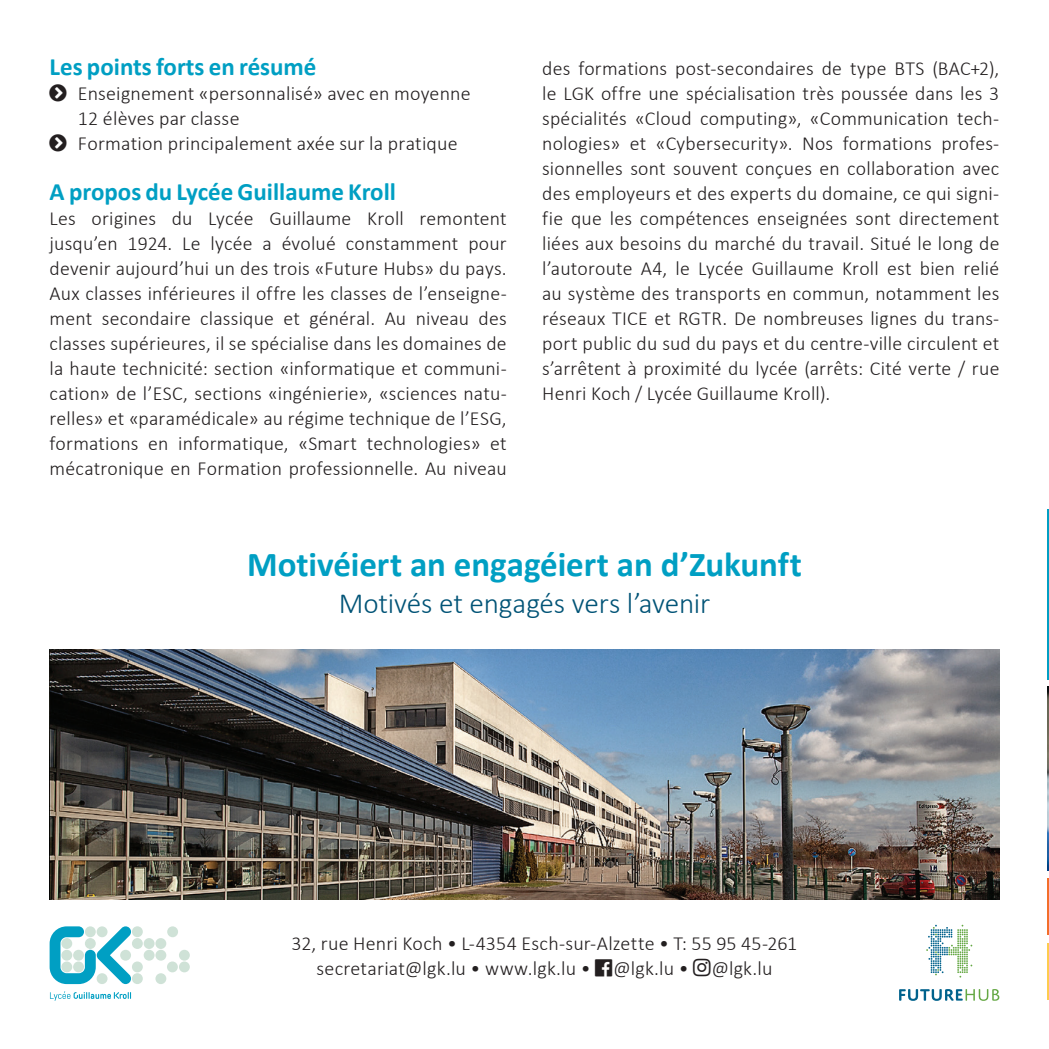
<style>
.page{position:relative;width:1049px;height:1049px;background:#fff}
.page>*{position:absolute;margin:0;border:0;box-sizing:border-box;transform-origin:0 0}
.t1{font:700 35px "Calibri";letter-spacing:-.005em;color:#009fc3}
.t2{font:300 29.25px "Calibri";letter-spacing:-.01em;color:#005376}
.t3{font:700 25px "Calibri";color:#009fc3}
.t4{font:300 20px/25px "Calibri";letter-spacing:.01em;color:#231f20;text-align:justify}
</style>
<div class="page">
<div style="left:132px;top:926px;width:11px;height:11px;background:#cfe2d7;border-radius:50%"></div>
<div style="left:132px;top:961px;width:11px;height:11px;background:#cfe2d7;border-radius:50%"></div>
<div style="left:132px;top:938px;width:11px;height:11px;background:#cfe2d7;border-radius:50%"></div>
<div style="left:132px;top:973px;width:11px;height:11px;background:#cfe2d7;border-radius:50%"></div>
<div style="left:144px;top:950px;width:11px;height:11px;background:#cfe2d7;border-radius:50%"></div>
<div style="left:179px;top:961px;width:11px;height:11px;background:#cfe2d7;border-radius:50%"></div>
<div style="left:144px;top:938px;width:11px;height:11px;background:#cfe2d7;border-radius:50%"></div>
<div style="left:155px;top:950px;width:11px;height:11px;background:#cfe2d7;border-radius:50%"></div>
<div style="left:155px;top:973px;width:11px;height:11px;background:#cfe2d7;border-radius:50%"></div>
<div style="left:155px;top:938px;width:11px;height:11px;background:#cfe2d7;border-radius:50%"></div>
<div style="left:167px;top:926px;width:11px;height:11px;background:#cfe2d7;border-radius:50%"></div>
<div style="left:167px;top:961px;width:11px;height:11px;background:#cfe2d7;border-radius:50%"></div>
<div style="left:179px;top:950px;width:11px;height:11px;background:#cfe2d7;border-radius:50%"></div>
<svg style="left:50px;top:926px;width:81px;height:58px"></svg>
<svg style="left:50px;top:991px;width:81px;height:10px"></svg>
<img style="left:50px;top:650px;width:949px;height:250px">
<svg style="left:899px;top:989px;width:100px;height:12px"></svg>
<svg style="left:926px;top:925px;width:46px;height:52px"></svg>
<hr style="left:1047px;top:509px;width:2px;height:170px;background:#009fc3">
<img style="left:1047px;top:686px;width:2px;height:185px">
<hr style="left:1047px;top:878px;width:2px;height:57px;background:#f36e2a">
<hr style="left:1047px;top:943px;width:2px;height:57px;background:#fecc4e">
<p class="t3" style="left:50px;top:49px;width:268px">Les points forts en résumé</p>
<p class="t4" style="left:78px;top:80px;width:394px;text-align:left">Enseignement «personnalisé» avec en moyenne<br>12 élèves par classe<br>Formation principalement axée sur la pratique</p>
<p class="t3" style="left:50px;top:174px;width:348px">A propos du Lycée Guillaume Kroll</p>
<p class="t4" style="left:50px;top:205px;width:459px">Les origines du Lycée Guillaume Kroll remontent jusqu’en 1924. Le lycée a évolué constamment pour devenir aujourd’hui un des trois «Future Hubs» du pays.<br>Aux classes inférieures il offre les classes de l’enseigne&shy;ment secondaire classique et général. Au niveau des classes supérieures, il se spécialise dans les domaines de la haute technicité: section «informatique et communi&shy;cation» de l’ESC, sections «ingénierie», «sciences natu&shy;relles» et «paramédicale» au régime technique de l’ESG, formations en informatique, «Smart technologies» et mécatronique en Formation professionnelle. Au niveau</p>
<p class="t4" style="left:542px;top:55px;width:459px">des formations post-secondaires de type BTS (BAC+2), le LGK offre une spécialisation très poussée dans les 3 spécialités «Cloud computing», «Communication tech&shy;nologies» et «Cybersecurity». Nos formations profes&shy;sionnelles sont souvent conçues en collaboration avec des employeurs et des experts du domaine, ce qui signi&shy;fie que les compétences enseignées sont directement liées aux besoins du marché du travail. Situé le long de l’autoroute A4, le Lycée Guillaume Kroll est bien relié au système des transports en commun, notamment les réseaux TICE et RGTR. De nombreuses lignes du trans&shy;port public du sud du pays et du centre-ville circulent et s’arrêtent à proximité du lycée (arrêts: Cité verte / rue Henri Koch / Lycée Guillaume Kroll).</p>
<h1 class="t1" style="left:247px;top:539px;width:556px">Motivéiert an engagéiert an d’Zukunft</h1>
<h2 class="t2" style="left:339px;top:585px;width:373px">Motivés et engagés vers l’avenir</h2>
<p class="t4" style="left:291px;top:930px;width:507px;text-align:center">32, rue Henri Koch • L-4354 Esch-sur-Alzette • T: 55 95 45-261 secretariat@lgk.lu • www.lgk.lu • @lgk.lu • @lgk.lu</p>
</div>
